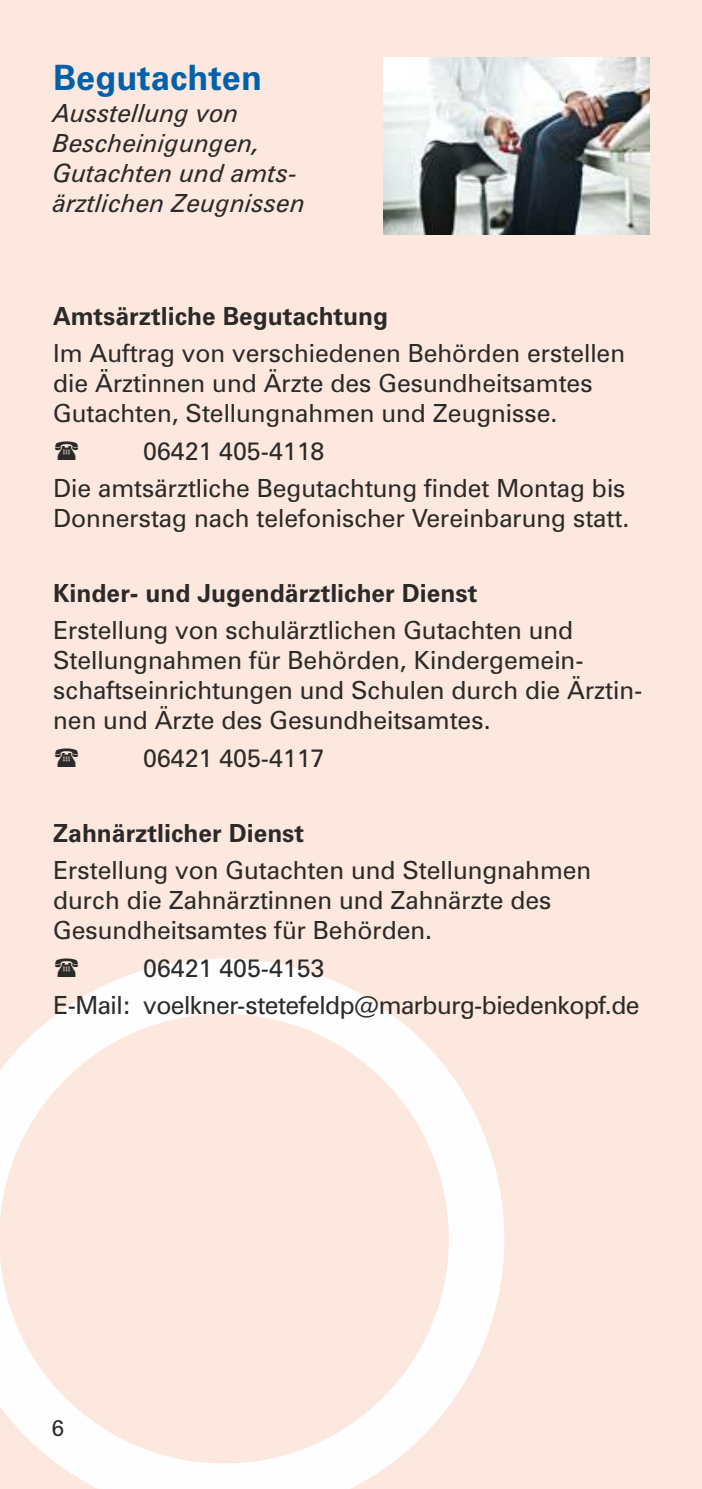
<style>
.page{position:relative;width:702px;height:1489px;background:#fff}
.page>*{position:absolute;margin:0;border:0;box-sizing:border-box;transform-origin:0 0}
.t1{font:700 35px "Zurich BT";color:#0060aa}
.t2{font:25px/30px "Zurich BT";color:#2b2a29}
.t3{font:700 25px "Zurich BT";color:#2b2a29}
.t4{font:italic 25px/30px "Zurich BT";color:#2b2a29}
.t5{font:25px/37.5px "Zurich BT";letter-spacing:-.02em;color:#2b2a29}
.t6{font:22.5px "Zurich BT";color:#2b2a29}
</style>
<div class="page">
<div style="left:0;top:0;width:702px;height:1488px;background:#fce8de"></div>
<svg style="left:0;top:958px;width:504px;height:530px"></svg>
<img style="left:384px;top:57px;width:265px;height:177px">
<svg style="left:55px;top:958px;width:23px;height:18px"></svg>
<h1 class="t1" style="left:53px;top:63px;width:210px">Begutachten</h1>
<p class="t4" style="left:53px;top:101px;width:254px">Ausstellung von<br>Bescheinigungen,<br>Gutachten und amts&shy;ärztlichen Zeugnissen</p>
<p class="t3" style="left:53px;top:305px;width:336px">Amtsärztliche Begutachtung</p>
<p class="t2" style="left:53px;top:340px;width:573px">Im Auftrag von verschiedenen Behörden erstellen die Ärztinnen und Ärzte des Gesundheitsamtes<br>Gutachten, Stellungnahmen und Zeugnisse.</p>
<p class="t2" style="left:53px;top:434px;width:574px;line-height:37.5px;text-indent:90px">06421 405-4118<br>Die amtsärztliche Begutachtung findet Montag bis</p>
<p class="t2" style="left:53px;top:505px;width:577px">Donnerstag nach telefonischer Vereinbarung statt.</p>
<p class="t3" style="left:53px;top:583px;width:425px">Kinder- und Jugendärztlicher Dienst</p>
<p class="t2" style="left:53px;top:618px;width:590px">Erstellung von schulärztlichen Gutachten und Stellungnahmen für Behörden, Kindergemein&shy;schaftseinrichtungen und Schulen durch die Ärztin&shy;nen und Ärzte des Gesundheitsamtes.</p>
<p class="t2" style="left:143px;top:745px;width:183px">06421 405-4117</p>
<p class="t3" style="left:53px;top:822px;width:252px">Zahnärztlicher Dienst</p>
<p class="t2" style="left:53px;top:857px;width:539px">Erstellung von Gutachten und Stellungnahmen durch die Zahnärztinnen und Zahnärzte des<br>Gesundheitsamtes für Behörden.</p>
<p class="t5" style="left:53px;top:951px;width:588px;text-indent:90px">06421 405-4153<br>E-Mail: voelkner-stetefeldp@marburg-biedenkopf.de</p>
<p class="t6" style="left:52px;top:1418px;width:14px">6</p>
</div>
